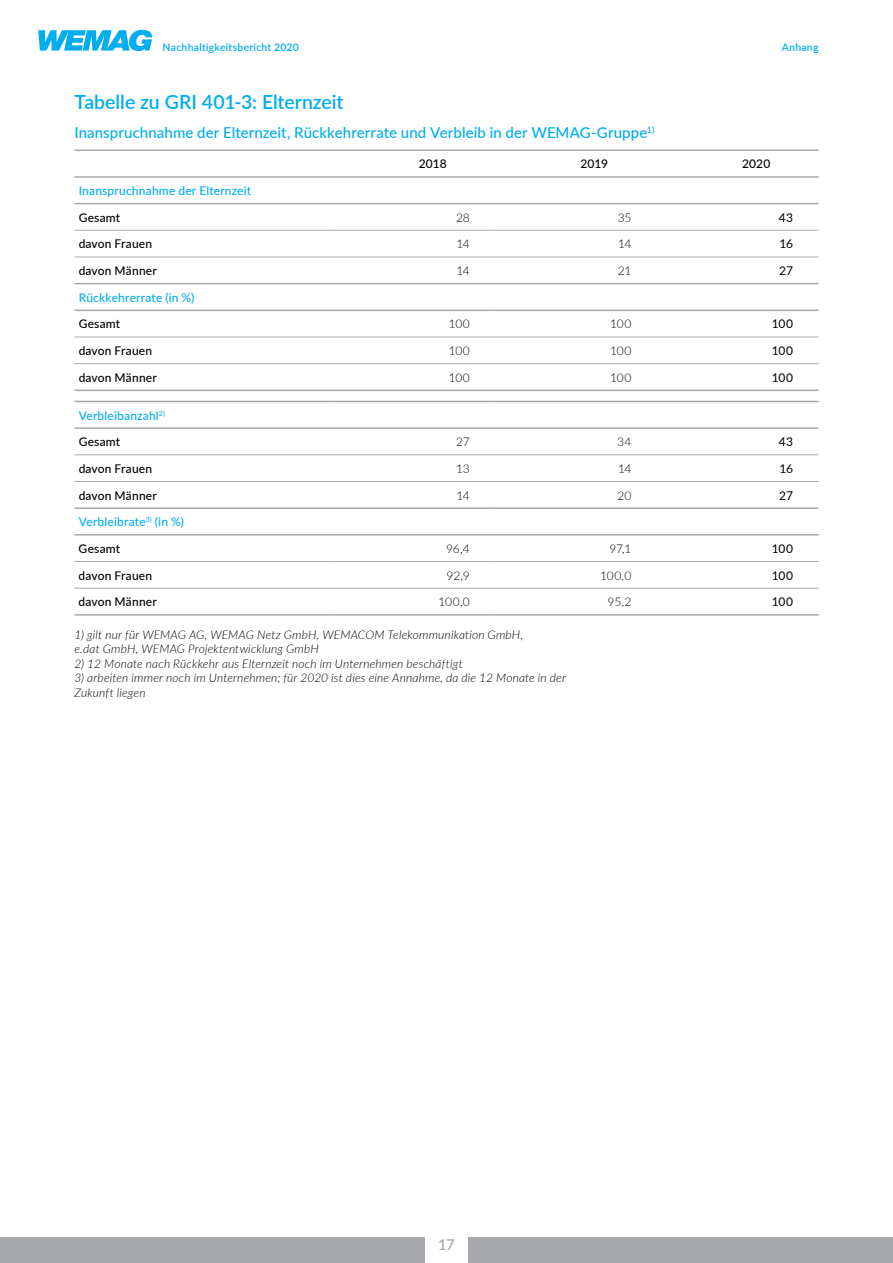
<style>
.page{position:relative;width:893px;height:1263px;background:#fff}
.page>*{position:absolute;margin:0;border:0;box-sizing:border-box;transform-origin:0 0}
.t1{font:600 19.5px "Lato";letter-spacing:-.005em;color:#00aeef}
.t2{font:500 15px "Lato";letter-spacing:.01em;color:#00aeef}
.t3{font:600 15px "Lato";color:#a7a9ac}
.t4{font:italic 300 12px/14.4px "Lato";letter-spacing:.015em;color:#000}
.t5{font:500 12px "Lato";letter-spacing:.015em;color:#000}
.t6{font:500 12px "Lato";letter-spacing:.015em;color:#00aeef}
.t7{font:300 12px "Lato";letter-spacing:-.015em;color:#000}
.t8{font:12px "Lato";letter-spacing:-.01em;color:#000}
.t9{font:600 10.5px "Lato";letter-spacing:.02em;color:#00aeef}
</style>
<div class="page">
<div style="left:0;top:1237px;width:893px;height:26px;background:#a7a9ac"></div>
<svg style="left:38px;top:30px;width:114px;height:21px"></svg>
<div style="left:425px;top:1237px;width:43px;height:26px;background:#fff"></div>
<hr style="left:74px;top:150px;width:260px;height:1px;background:#a7a9ac">
<hr style="left:334px;top:150px;width:161px;height:1px;background:#a7a9ac">
<hr style="left:495px;top:150px;width:162px;height:1px;background:#a7a9ac">
<hr style="left:657px;top:150px;width:162px;height:1px;background:#a7a9ac">
<hr style="left:74px;top:230px;width:260px;height:1px;background:#a7a9ac">
<hr style="left:334px;top:230px;width:161px;height:1px;background:#a7a9ac">
<hr style="left:495px;top:230px;width:162px;height:1px;background:#a7a9ac">
<hr style="left:657px;top:230px;width:162px;height:1px;background:#a7a9ac">
<hr style="left:74px;top:257px;width:260px;height:1px;background:#a7a9ac">
<hr style="left:334px;top:257px;width:161px;height:1px;background:#a7a9ac">
<hr style="left:495px;top:257px;width:162px;height:1px;background:#a7a9ac">
<hr style="left:657px;top:257px;width:162px;height:1px;background:#a7a9ac">
<hr style="left:74px;top:337px;width:260px;height:1px;background:#a7a9ac">
<hr style="left:334px;top:337px;width:161px;height:1px;background:#a7a9ac">
<hr style="left:495px;top:337px;width:162px;height:1px;background:#a7a9ac">
<hr style="left:657px;top:337px;width:162px;height:1px;background:#a7a9ac">
<hr style="left:74px;top:363px;width:260px;height:1px;background:#a7a9ac">
<hr style="left:334px;top:363px;width:161px;height:1px;background:#a7a9ac">
<hr style="left:495px;top:363px;width:162px;height:1px;background:#a7a9ac">
<hr style="left:657px;top:363px;width:162px;height:1px;background:#a7a9ac">
<hr style="left:74px;top:454px;width:260px;height:1px;background:#a7a9ac">
<hr style="left:334px;top:454px;width:161px;height:1px;background:#a7a9ac">
<hr style="left:495px;top:454px;width:162px;height:1px;background:#a7a9ac">
<hr style="left:657px;top:454px;width:162px;height:1px;background:#a7a9ac">
<hr style="left:74px;top:481px;width:260px;height:1px;background:#a7a9ac">
<hr style="left:334px;top:481px;width:161px;height:1px;background:#a7a9ac">
<hr style="left:495px;top:481px;width:162px;height:1px;background:#a7a9ac">
<hr style="left:657px;top:481px;width:162px;height:1px;background:#a7a9ac">
<hr style="left:74px;top:561px;width:260px;height:1px;background:#a7a9ac">
<hr style="left:334px;top:561px;width:161px;height:1px;background:#a7a9ac">
<hr style="left:495px;top:561px;width:162px;height:1px;background:#a7a9ac">
<hr style="left:657px;top:561px;width:162px;height:1px;background:#a7a9ac">
<hr style="left:74px;top:588px;width:260px;height:1px;background:#a7a9ac">
<hr style="left:334px;top:588px;width:161px;height:1px;background:#a7a9ac">
<hr style="left:495px;top:588px;width:162px;height:1px;background:#a7a9ac">
<hr style="left:657px;top:588px;width:162px;height:1px;background:#a7a9ac">
<hr style="left:74px;top:176px;width:260px;height:2px;background:#a7a9ac">
<hr style="left:334px;top:176px;width:161px;height:2px;background:#a7a9ac">
<hr style="left:495px;top:176px;width:162px;height:2px;background:#a7a9ac">
<hr style="left:657px;top:176px;width:162px;height:2px;background:#a7a9ac">
<hr style="left:74px;top:283px;width:260px;height:1px;background:#a7a9ac">
<hr style="left:334px;top:283px;width:161px;height:1px;background:#a7a9ac">
<hr style="left:495px;top:283px;width:162px;height:1px;background:#a7a9ac">
<hr style="left:657px;top:283px;width:162px;height:1px;background:#a7a9ac">
<hr style="left:74px;top:401px;width:260px;height:1px;background:#a7a9ac">
<hr style="left:334px;top:401px;width:161px;height:1px;background:#a7a9ac">
<hr style="left:495px;top:401px;width:162px;height:1px;background:#a7a9ac">
<hr style="left:657px;top:401px;width:162px;height:1px;background:#a7a9ac">
<hr style="left:74px;top:507px;width:260px;height:2px;background:#a7a9ac">
<hr style="left:334px;top:507px;width:161px;height:2px;background:#a7a9ac">
<hr style="left:495px;top:507px;width:162px;height:2px;background:#a7a9ac">
<hr style="left:657px;top:507px;width:162px;height:2px;background:#a7a9ac">
<hr style="left:74px;top:203px;width:260px;height:1px;background:#a7a9ac">
<hr style="left:334px;top:203px;width:161px;height:1px;background:#a7a9ac">
<hr style="left:495px;top:203px;width:162px;height:1px;background:#a7a9ac">
<hr style="left:657px;top:203px;width:162px;height:1px;background:#a7a9ac">
<hr style="left:74px;top:310px;width:260px;height:1px;background:#a7a9ac">
<hr style="left:334px;top:310px;width:161px;height:1px;background:#a7a9ac">
<hr style="left:495px;top:310px;width:162px;height:1px;background:#a7a9ac">
<hr style="left:657px;top:310px;width:162px;height:1px;background:#a7a9ac">
<hr style="left:74px;top:427px;width:260px;height:2px;background:#a7a9ac">
<hr style="left:334px;top:427px;width:161px;height:2px;background:#a7a9ac">
<hr style="left:495px;top:427px;width:162px;height:2px;background:#a7a9ac">
<hr style="left:657px;top:427px;width:162px;height:2px;background:#a7a9ac">
<hr style="left:74px;top:534px;width:260px;height:2px;background:#a7a9ac">
<hr style="left:334px;top:534px;width:161px;height:2px;background:#a7a9ac">
<hr style="left:495px;top:534px;width:162px;height:2px;background:#a7a9ac">
<hr style="left:657px;top:534px;width:162px;height:2px;background:#a7a9ac">
<hr style="left:74px;top:390px;width:260px;height:1px;background:#a7a9ac">
<hr style="left:334px;top:390px;width:161px;height:1px;background:#a7a9ac">
<hr style="left:495px;top:390px;width:162px;height:1px;background:#a7a9ac">
<hr style="left:657px;top:390px;width:162px;height:1px;background:#a7a9ac">
<hr style="left:74px;top:614px;width:260px;height:2px;background:#a7a9ac">
<hr style="left:334px;top:614px;width:161px;height:2px;background:#a7a9ac">
<hr style="left:495px;top:614px;width:162px;height:2px;background:#a7a9ac">
<hr style="left:657px;top:614px;width:162px;height:2px;background:#a7a9ac">
<p class="t9" style="left:163px;top:39px;width:138px">Nachhaltigkeitsbericht 2020</p>
<p class="t9" style="left:782px;top:39px;width:38px">Anhang</p>
<h1 class="t1" style="left:74px;top:88px;width:271px">Tabelle zu GRI 401-3: Elternzeit</h1>
<p class="t2" style="left:74px;top:121px;width:581px">Inanspruchnahme der Elternzeit, Rückkehrerrate und Verbleib in der WEMAG-Gruppe<sup>1)</sup></p>
<p class="t5" style="left:419px;top:155px;width:29px">2018</p>
<p class="t5" style="left:580px;top:155px;width:29px">2019</p>
<p class="t5" style="left:742px;top:155px;width:30px">2020</p>
<p class="t6" style="left:79px;top:182px;width:174px">Inanspruchnahme der Elternzeit</p>
<p class="t5" style="left:79px;top:209px;width:43px">Gesamt</p>
<p class="t7" style="left:456px;top:209px;width:15px">28</p>
<p class="t7" style="left:618px;top:209px;width:15px">35</p>
<p class="t8" style="left:779px;top:209px;width:16px">43</p>
<p class="t5" style="left:79px;top:235px;width:75px">davon Frauen</p>
<p class="t7" style="left:456px;top:236px;width:15px">14</p>
<p class="t7" style="left:618px;top:236px;width:15px">14</p>
<p class="t8" style="left:779px;top:235px;width:15px">16</p>
<p class="t5" style="left:79px;top:262px;width:80px">davon Männer</p>
<p class="t7" style="left:456px;top:262px;width:15px">14</p>
<p class="t7" style="left:618px;top:262px;width:15px">21</p>
<p class="t8" style="left:779px;top:262px;width:15px">27</p>
<p class="t6" style="left:79px;top:289px;width:117px">Rückkehrerrate (in %)</p>
<p class="t5" style="left:79px;top:315px;width:43px">Gesamt</p>
<p class="t7" style="left:449px;top:316px;width:23px">100</p>
<p class="t7" style="left:610px;top:316px;width:23px">100</p>
<p class="t8" style="left:772px;top:315px;width:23px">100</p>
<p class="t5" style="left:79px;top:342px;width:75px">davon Frauen</p>
<p class="t7" style="left:449px;top:342px;width:23px">100</p>
<p class="t7" style="left:610px;top:342px;width:23px">100</p>
<p class="t8" style="left:772px;top:342px;width:23px">100</p>
<p class="t5" style="left:79px;top:369px;width:80px">davon Männer</p>
<p class="t7" style="left:449px;top:369px;width:23px">100</p>
<p class="t7" style="left:610px;top:369px;width:23px">100</p>
<p class="t8" style="left:772px;top:369px;width:23px">100</p>
<p class="t6" style="left:79px;top:407px;width:88px">Verbleibanzahl<sup>2)</sup></p>
<p class="t5" style="left:79px;top:433px;width:43px">Gesamt</p>
<p class="t7" style="left:456px;top:434px;width:15px">27</p>
<p class="t7" style="left:617px;top:434px;width:16px">34</p>
<p class="t8" style="left:779px;top:433px;width:16px">43</p>
<p class="t5" style="left:79px;top:460px;width:75px">davon Frauen</p>
<p class="t7" style="left:456px;top:460px;width:15px">13</p>
<p class="t7" style="left:618px;top:460px;width:15px">14</p>
<p class="t8" style="left:779px;top:460px;width:15px">16</p>
<p class="t5" style="left:79px;top:487px;width:80px">davon Männer</p>
<p class="t7" style="left:456px;top:487px;width:15px">14</p>
<p class="t7" style="left:617px;top:487px;width:16px">20</p>
<p class="t8" style="left:779px;top:487px;width:15px">27</p>
<p class="t6" style="left:79px;top:513px;width:107px">Verbleibrate<sup>3)</sup> (in %)</p>
<p class="t5" style="left:79px;top:540px;width:43px">Gesamt</p>
<p class="t7" style="left:446px;top:540px;width:25px">96,4</p>
<p class="t7" style="left:609px;top:540px;width:23px">97,1</p>
<p class="t8" style="left:772px;top:540px;width:23px">100</p>
<p class="t5" style="left:79px;top:567px;width:75px">davon Frauen</p>
<p class="t7" style="left:446px;top:567px;width:25px">92,9</p>
<p class="t7" style="left:600px;top:567px;width:33px">100,0</p>
<p class="t8" style="left:772px;top:567px;width:23px">100</p>
<p class="t5" style="left:79px;top:593px;width:80px">davon Männer</p>
<p class="t7" style="left:439px;top:594px;width:33px">100,0</p>
<p class="t7" style="left:608px;top:594px;width:25px">95,2</p>
<p class="t8" style="left:772px;top:593px;width:23px">100</p>
<p class="t4" style="left:74px;top:627px;width:450px">1) gilt nur für WEMAG AG, WEMAG Netz GmbH, WEMACOM Telekommunikation GmbH, e.dat GmbH, WEMAG Projektentwicklung GmbH</p>
<p class="t4" style="left:74px;top:656px;width:390px">2) 12 Monate nach Rückkehr aus Elternzeit noch im Unternehmen beschäftigt</p>
<p class="t4" style="left:74px;top:670px;width:493px">3) arbeiten immer noch im Unternehmen; für 2020 ist dies eine Annahme, da die 12 Monate in der<br>Zukunft liegen</p>
<p class="t3" style="left:438px;top:1233px;width:18px">17</p>
</div>
